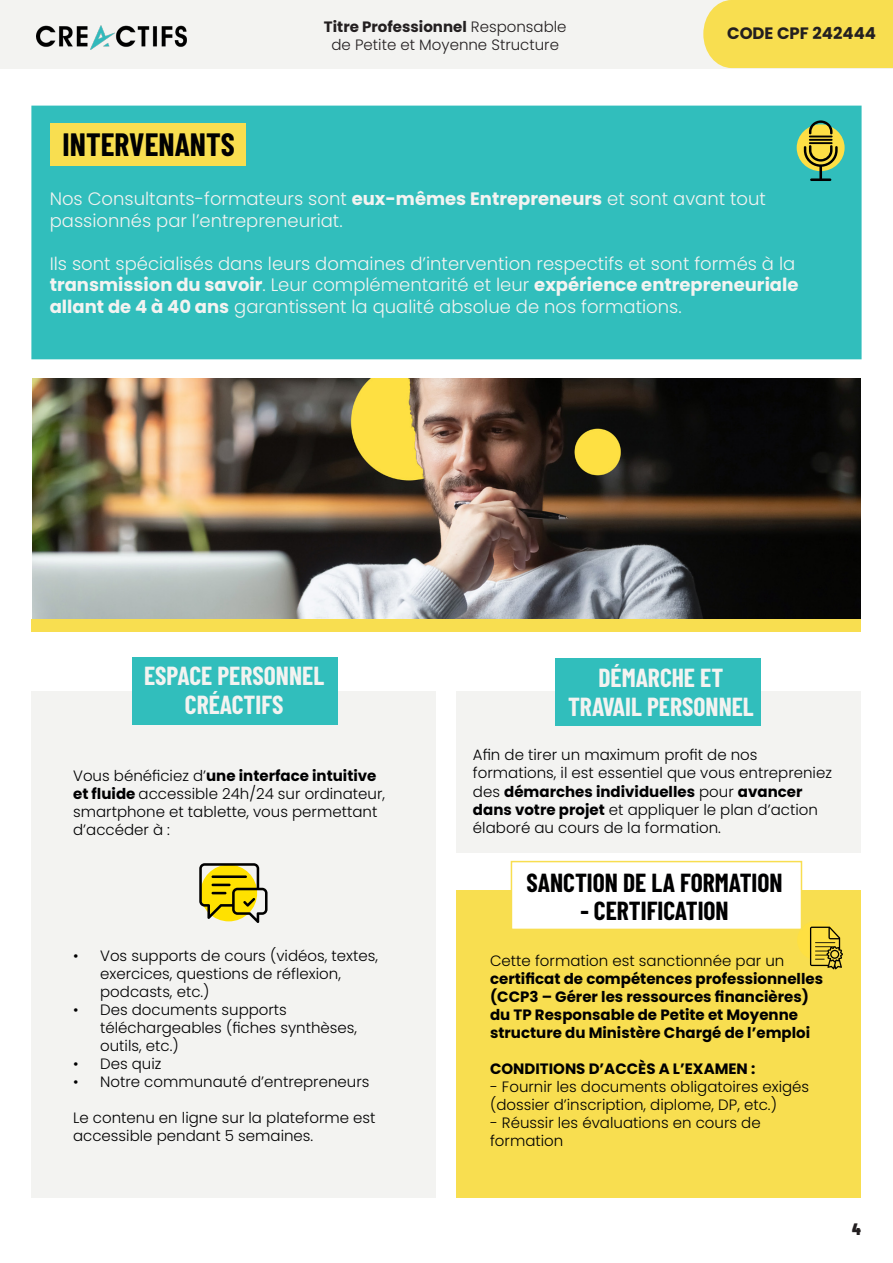
<style>
.page{position:relative;width:893px;height:1263px;background:#fff}
.page>*{position:absolute;margin:0;border:0;box-sizing:border-box;transform-origin:0 0}
.t1{font:700 31.5px "Barlow Condensed";color:#000001}
.t2{font:700 25.5px "Barlow Condensed";color:#f3f3f1}
.t3{font:700 25.5px "Barlow Condensed";color:#000001}
.t4{font:300 18px/21.6px "Poppins";color:#f3f3f1}
.t5{font:700 16.5px "Poppins";color:#231f20}
.t6{font:900 16.5px "Barlow Condensed";color:#231f20}
.t7{font:300 15px/18px "Poppins";color:#000001}
.t8{font:700 15px/18px "Poppins";color:#000001}
.t9{font:700 15px "Poppins";color:#231f20}
.t10{font:300 15px "Poppins";color:#231f20}
.s1{font-weight:300}
.s2{font-weight:700}
</style>
<div class="page">
<div style="left:32px;top:106px;width:829px;height:253px;background:#31bebc"></div>
<div style="left:797px;top:124px;width:48px;height:47px;background:#fddf45;border-radius:50%"></div>
<svg style="left:804px;top:120px;width:34px;height:61px"></svg>
<div style="left:50px;top:123px;width:195px;height:42px;background:#f8de50"></div>
<div style="left:1px;top:0;width:892px;height:68px;background:#f3f3f1"></div>
<img style="left:37px;top:25px;width:149px;height:25px">
<div style="left:703px;top:0;width:190px;height:68px;background:#f8de50"></div>
<div style="left:31px;top:691px;width:405px;height:506px;background:#f3f3f1"></div>
<div style="left:456px;top:691px;width:404px;height:162px;background:#f3f3f1"></div>
<div style="left:132px;top:657px;width:205px;height:68px;background:#31bebc"></div>
<div style="left:556px;top:658px;width:205px;height:67px;background:#31bebc"></div>
<div style="left:456px;top:890px;width:404px;height:307px;background:#f8de50"></div>
<div style="left:797px;top:920px;width:40px;height:40px;background:#fee042;border-radius:50%"></div>
<svg style="left:810px;top:927px;width:33px;height:42px"></svg>
<div style="left:511px;top:861px;width:291px;height:69px;background:#fff;border:2px solid #f8de50"></div>
<svg style="left:199px;top:863px;width:69px;height:60px"></svg>
<hr style="left:212px;top:875px;width:35px;height:3px;background:#000">
<img style="left:32px;top:378px;width:828px;height:241px">
<div style="left:31px;top:619px;width:829px;height:12px;background:#f8de50"></div>
<p class="t1" style="left:63px;top:122px;width:174px">INTERVENANTS</p>
<p class="t9" style="left:324px;top:19px;width:244px">Titre Professionnel <span class="s1">Responsable</span></p>
<p class="t10" style="left:332px;top:37px;width:229px">de Petite et Moyenne Structure</p>
<p class="t5" style="left:727px;top:23px;width:150px">CODE CPF 242444</p>
<p class="t4" style="left:50px;top:188px;width:718px">Nos Consultants-formateurs sont <span class="s2">eux-mêmes Entrepreneurs</span> et sont avant tout passionnés par l’entrepreneuriat.</p>
<p class="t4" style="left:50px;top:253px;width:750px">Ils sont spécialisés dans leurs domaines d’intervention respectifs et sont formés à la <span class="s2">transmission du savoir</span>. Leur complémentarité et leur <span class="s2">expérience entrepreneuriale allant de 4 à 40 ans</span> garantissent la qualité absolue de nos formations.</p>
<p class="t2" style="left:144px;top:658px;width:182px">ESPACE PERSONNEL</p>
<p class="t2" style="left:185px;top:686px;width:100px">CRÉACTIFS</p>
<p class="t7" style="left:73px;top:767px;width:313px">Vous bénéficiez d’<span class="s2">une interface intuitive et fluide</span> accessible 24h/24 sur ordinateur, smartphone et tablette, vous permettant d’accéder à :</p>
<p class="t7" style="left:100px;top:947px;width:279px;text-indent:-27px">• Vos supports de cours (vidéos, textes, exercices, questions de réflexion, podcasts, etc.)</p>
<p class="t7" style="left:100px;top:1001px;width:258px;text-indent:-27px">• Des documents supports téléchargeables (fiches synthèses, outils, etc.)</p>
<p class="t7" style="left:73px;top:1055px;width:90px">• Des quiz</p>
<p class="t7" style="left:73px;top:1073px;width:298px">• Notre communauté d’entrepreneurs</p>
<p class="t7" style="left:73px;top:1109px;width:304px">Le contenu en ligne sur la plateforme est accessible pendant 5 semaines.</p>
<p class="t2" style="left:598px;top:660px;width:126px">DÉMARCHE ET</p>
<p class="t2" style="left:568px;top:688px;width:187px">TRAVAIL PERSONNEL</p>
<p class="t7" style="left:473px;top:746px;width:360px">Afin de tirer un maximum profit de nos formations, il est essentiel que vous entrepreniez des <span class="s2">démarches individuelles</span> pour <span class="s2">avancer dans votre projet</span> et appliquer le plan d’action élaboré au cours de la formation.</p>
<p class="t3" style="left:526px;top:864px;width:258px">SANCTION DE LA FORMATION</p>
<p class="t3" style="left:580px;top:893px;width:150px">- CERTIFICATION</p>
<p class="t8" style="left:490px;top:952px;width:334px"><span class="s1">Cette formation est sanctionnée par un </span>certificat de compétences professionnelles (CCP3 – Gérer les ressources financières) du TP Responsable de Petite et Moyenne structure du Ministère Chargé de l’emploi</p>
<p class="t8" style="left:490px;top:1060px;width:267px">CONDITIONS D’ACCÈS A L’EXAMEN :</p>
<p class="t7" style="left:490px;top:1078px;width:321px">- Fournir les documents obligatoires exigés</p>
<p class="t7" style="left:490px;top:1096px;width:288px">(dossier d’inscription, diplome, DP, etc.)</p>
<p class="t7" style="left:490px;top:1114px;width:272px">- Réussir les évaluations en cours de formation</p>
<p class="t6" style="left:852px;top:1217px;width:10px">4</p>
</div>
